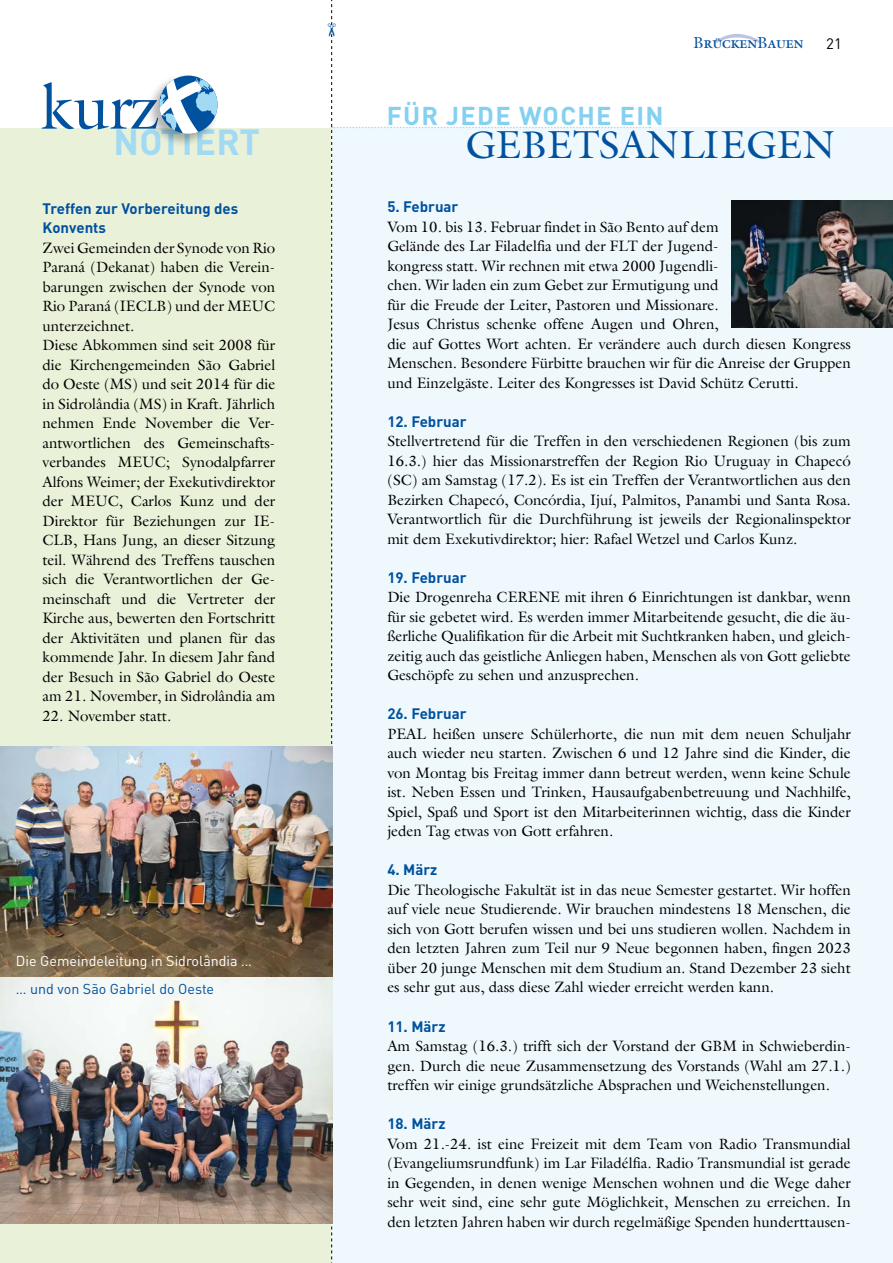
<style>
.page{position:relative;width:893px;height:1263px;background:#fff}
.page>*{position:absolute;margin:0;border:0;box-sizing:border-box;transform-origin:0 0}
.t1{font:64.65px "Galliard";color:#00519e}
.t2{font:39px "Galliard";color:#00519e}
.t3{font:700 35.85px "DIN Pro";letter-spacing:.01em;color:#a2daf4}
.t4{font:700 25.5px "DIN Pro";letter-spacing:.05em;color:#84d0f0}
.t5{font:15px/19.5px "Galliard";color:#000;text-align:justify}
.t6{font:700 15px/19.5px "DIN Pro";color:#00519e}
.t7{font:15px "DIN Pro";color:#000}
.t8{font:14.25px "DIN Pro";color:#fff}
.t9{font:14.25px "DIN Pro";color:#00519e}
.t10{font:700 11.25px "Galliard";color:#00519e}
.s1{font-weight:400;font-size:16.05px}
</style>
<div class="page">
<svg style="left:715px;top:34px;width:45px;height:10px"></svg>
<div style="left:332px;top:127px;width:561px;height:1136px;background:#eff8fd"></div>
<img style="left:731px;top:201px;width:162px;height:127px">
<div style="left:0;top:129px;width:330px;height:1134px;background:#e9f1d9"></div>
<div style="left:145px;top:74px;width:75px;height:74px;background:#000;opacity:.3"></div>
<svg style="left:159px;top:76px;width:58px;height:58px"></svg>
<img style="left:0;top:976px;width:328px;height:248px">
<img style="left:0;top:746px;width:328px;height:230px">
<svg style="left:328px;top:0;width:322px;height:1263px"></svg>
<h1 class="t1" style="left:41px;top:80px;width:120px">kurz</h1>
<h3 class="t3" style="left:114px;top:117px;width:148px">NOTIERT</h3>
<p class="t6" style="left:43px;top:198px;width:197px">Treffen zur Vorbereitung des<br>Konvents</p>
<p class="t5" style="left:43px;top:239px;width:234px;text-align:left">Zwei Gemeinden der Synode von Rio Paraná (Dekanat) haben die Verein&shy;barungen zwischen der Synode von Rio Paraná (IECLB) und der MEUC unterzeichnet.<br>Diese Abkommen sind seit 2008 für die Kirchengemeinden São Gabriel do Oeste (MS) und seit 2014 für die in Sidrolândia (MS) in Kraft. Jährlich nehmen Ende November die Ver&shy;antwortlichen des Gemeinschafts&shy;verbandes MEUC; Synodalpfarrer Alfons Weimer; der Exekutivdirektor der MEUC, Carlos Kunz und der Direktor für Beziehungen zur IE-CLB, Hans Jung, an dieser Sitzung teil. Während des Treffens tauschen sich die Verantwortlichen der Ge&shy;meinschaft und die Vertreter der Kirche aus, bewerten den Fortschritt der Aktivitäten und planen für das kommende Jahr. In diesem Jahr fand der Besuch in São Gabriel do Oeste am 21. November, in Sidrolândia am</p>
<p class="t5" style="left:43px;top:707px;width:130px">22. November statt.</p>
<p class="t8" style="left:16px;top:951px;width:238px">Die Gemeindeleitung in Sidrolândia …</p>
<p class="t9" style="left:16px;top:979px;width:200px">… und von São Gabriel do Oeste</p>
<p class="t10" style="left:693px;top:39px;width:112px"><span class="s1">B</span>RÜCKEN<span class="s1">B</span>AUEN</p>
<p class="t7" style="left:826px;top:33px;width:17px">21</p>
<h3 class="t4" style="left:387px;top:98px;width:278px">FÜR JEDE WOCHE EIN</h3>
<h2 class="t2" style="left:465px;top:129px;width:370px">GEBETSANLIEGEN</h2>
<p class="t6" style="left:387px;top:197px;width:73px">5. Februar</p>
<p class="t5" style="left:387px;top:218px;width:465px;text-align:left">Vom 10. bis 13. Februar findet in São Bento auf dem<br>Gelände des Lar Filadelfia und der FLT der Jugend-<br>kongress statt. Wir rechnen mit etwa 2000 Jugendli-<br>chen. Wir laden ein zum Gebet zur Ermutigung und<br>für die Freude der Leiter, Pastoren und Missionare.<br>Jesus Christus schenke offene Augen und Ohren,<br>die auf Gottes Wort achten. Er verändere auch durch diesen Kongress Menschen. Besondere Fürbitte brauchen wir für die Anreise der Gruppen und Einzelgäste. Leiter des Kongresses ist David Schütz Cerutti.</p>
<p class="t6" style="left:387px;top:411px;width:81px">12. Februar</p>
<p class="t5" style="left:387px;top:433px;width:465px">Stellvertretend für die Treffen in den verschiedenen Regionen (bis zum 16.3.) hier das Missionarstreffen der Region Rio Uruguay in Chapecó (SC) am Samstag (17.2). Es ist ein Treffen der Verantwortlichen aus den Bezirken Chapecó, Concórdia, Ijuí, Palmitos, Panambi und Santa Rosa.<br>Verantwortlich für die Durchführung ist jeweils der Regionalinspektor mit dem Exekutivdirektor; hier: Rafael Wetzel und Carlos Kunz.</p>
<p class="t6" style="left:387px;top:567px;width:81px">19. Februar</p>
<p class="t5" style="left:387px;top:589px;width:465px">Die Drogenreha CERENE mit ihren 6 Einrichtungen ist dankbar, wenn für sie gebetet wird. Es werden immer Mitarbeitende gesucht, die die äu&shy;ßerliche Qualifikation für die Arbeit mit Suchtkranken haben, und gleich&shy;zeitig auch das geistliche Anliegen haben, Menschen als von Gott geliebte Geschöpfe zu sehen und anzusprechen.</p>
<p class="t6" style="left:387px;top:704px;width:81px">26. Februar</p>
<p class="t5" style="left:387px;top:725px;width:465px">PEAL heißen unsere Schülerhorte, die nun mit dem neuen Schuljahr auch wieder neu starten. Zwischen 6 und 12 Jahre sind die Kinder, die von Montag bis Freitag immer dann betreut werden, wenn keine Schule ist. Neben Essen und Trinken, Hausaufgabenbetreuung und Nachhilfe, Spiel, Spaß und Sport ist den Mitarbeiterinnen wichtig, dass die Kinder jeden Tag etwas von Gott erfahren.</p>
<p class="t6" style="left:387px;top:860px;width:52px">4. März</p>
<p class="t5" style="left:387px;top:881px;width:465px">Die Theologische Fakultät ist in das neue Semester gestartet. Wir hoffen auf viele neue Studierende. Wir brauchen mindestens 18 Menschen, die sich von Gott berufen wissen und bei uns studieren wollen. Nachdem in den letzten Jahren zum Teil nur 9 Neue begonnen haben, fingen 2023 über 20 junge Menschen mit dem Studium an. Stand Dezember 23 sieht es sehr gut aus, dass diese Zahl wieder erreicht werden kann.</p>
<p class="t6" style="left:387px;top:1016px;width:60px">11. März</p>
<p class="t5" style="left:387px;top:1037px;width:465px">Am Samstag (16.3.) trifft sich der Vorstand der GBM in Schwieberdin&shy;gen. Durch die neue Zusammensetzung des Vorstands (Wahl am 27.1.) treffen wir einige grundsätzliche Absprachen und Weichenstellungen.</p>
<p class="t6" style="left:387px;top:1113px;width:60px">18. März</p>
<p class="t5" style="left:387px;top:1135px;width:465px">Vom 21.-24. ist eine Freizeit mit dem Team von Radio Transmundial (Evangeliumsrundfunk) im Lar Filadélfia. Radio Transmundial ist gerade in Gegenden, in denen wenige Menschen wohnen und die Wege daher sehr weit sind, eine sehr gute Möglichkeit, Menschen zu erreichen. In den letzten Jahren haben wir durch regelmäßige Spenden hunderttausen-</p>
</div>
